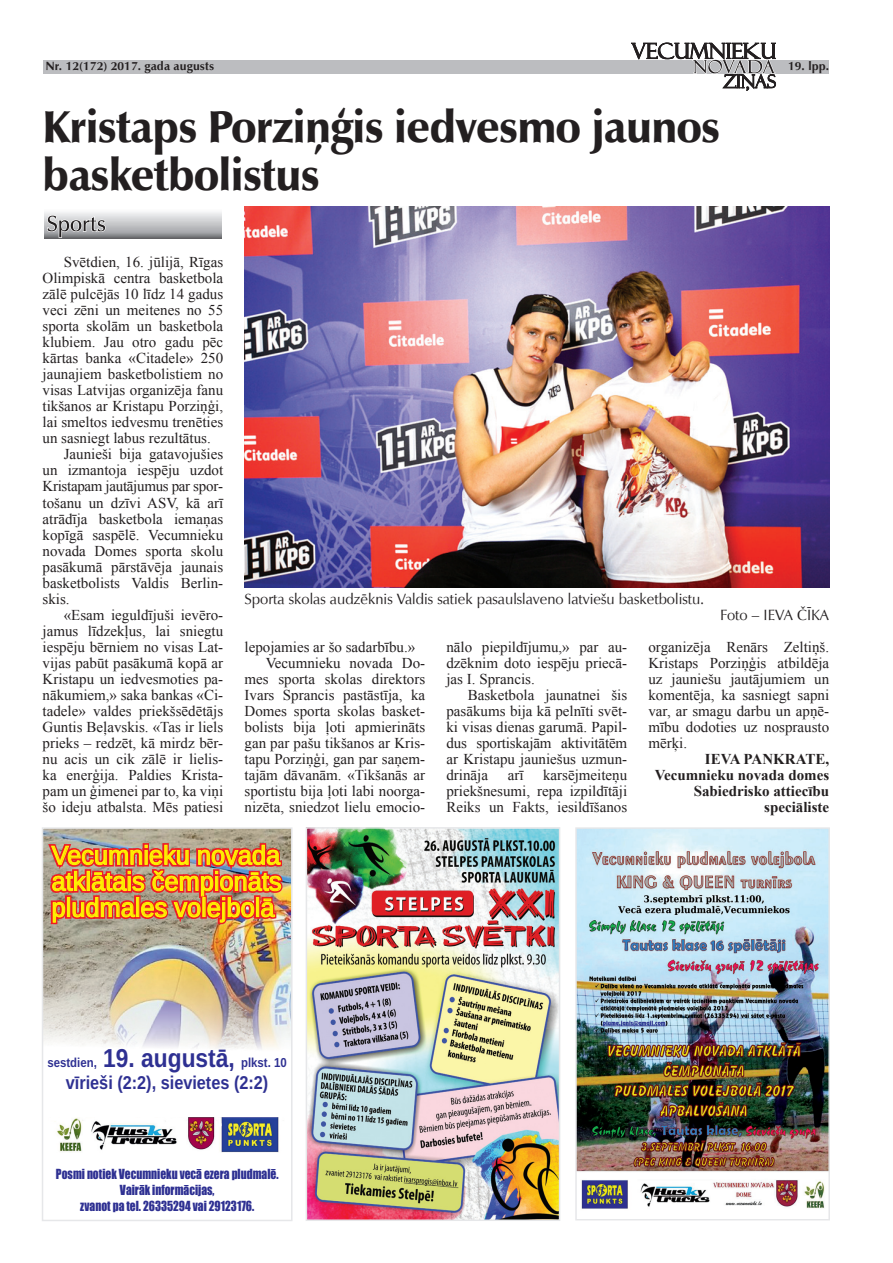
<style>
.page{position:relative;width:893px;height:1263px;background:#fff}
.page>*{position:absolute;margin:0;border:0;box-sizing:border-box;transform-origin:0 0}
.t1{font:900 45px/48px "Zapf Humanist 601 TL";letter-spacing:-.015em;color:#231f20}
.t2{font:26.25px/26.1px "Arimo";color:#fff101;text-align:justify}
.t3{font:700 18.6px "Arimo";color:#2e3092;scale:.88 1}
.t4{font:15px/16px "Times New Roman";color:#231f20;text-align:justify}
.t5{font:15px "Zapf Humanist 601 TL";color:#231f20}
.t6{font:700 15px/16px "Times New Roman";color:#231f20;text-align:right}
.t7{font:15px "Times New Roman";letter-spacing:-.02em;color:#231f20}
.t8{font:12.9px/15.8px "Impact";color:#2e3092;text-align:center;scale:.89 1}
.t9{font:700 12.9px "Arimo";color:#2e3092;scale:.88 1}
.t10{font:700 12px "Zapf Humanist 601 TL";letter-spacing:.01em;color:#231f20}
.s1{font-size:25.95px}
</style>
<div class="page">
<div style="left:44px;top:60px;width:785px;height:13px;background:#bcbdc0"></div>
<svg style="left:631px;top:43px;width:145px;height:48px"></svg>
<hr style="left:44px;top:239px;width:178px;height:1px;background:#5a5a5d">
<hr style="left:44px;top:238px;width:178px;height:1px;background:#656568">
<hr style="left:44px;top:237px;width:178px;height:1px;background:#717275">
<hr style="left:44px;top:236px;width:178px;height:1px;background:#7c7e81">
<hr style="left:44px;top:235px;width:178px;height:1px;background:#87898c">
<hr style="left:44px;top:234px;width:178px;height:1px;background:#939598">
<hr style="left:44px;top:233px;width:178px;height:1px;background:#a0a1a5">
<hr style="left:44px;top:232px;width:178px;height:1px;background:#a8a9ad">
<hr style="left:44px;top:231px;width:178px;height:1px;background:#acadb1">
<hr style="left:44px;top:230px;width:178px;height:1px;background:#b0b1b5">
<hr style="left:44px;top:229px;width:178px;height:1px;background:#b2b3b7">
<hr style="left:44px;top:228px;width:178px;height:1px;background:#b6b7bb">
<hr style="left:44px;top:227px;width:178px;height:1px;background:#babbbe">
<hr style="left:44px;top:226px;width:178px;height:1px;background:#bebfc2">
<hr style="left:44px;top:225px;width:178px;height:1px;background:#c2c3c6">
<hr style="left:44px;top:224px;width:178px;height:1px;background:#c7c8ca">
<hr style="left:44px;top:223px;width:178px;height:1px;background:#c9cacc">
<hr style="left:44px;top:222px;width:178px;height:1px;background:#cdced0">
<hr style="left:44px;top:221px;width:178px;height:1px;background:#d1d2d4">
<hr style="left:44px;top:220px;width:178px;height:1px;background:#d5d6d8">
<hr style="left:44px;top:219px;width:178px;height:1px;background:#d8d9db">
<hr style="left:44px;top:218px;width:178px;height:1px;background:#dcdddf">
<hr style="left:44px;top:217px;width:178px;height:1px;background:#e0e1e3">
<hr style="left:44px;top:216px;width:178px;height:1px;background:#e4e5e7">
<hr style="left:44px;top:215px;width:178px;height:1px;background:#e6e7e9">
<hr style="left:44px;top:214px;width:178px;height:1px;background:#ececee">
<hr style="left:44px;top:213px;width:178px;height:1px;background:#f0f1f2">
<hr style="left:44px;top:212px;width:178px;height:1px;background:#f5f5f6">
<hr style="left:44px;top:211px;width:178px;height:1px;background:#fafafa">
<svg style="left:47px;top:215px;width:59px;height:23px"></svg>
<img style="left:244px;top:207px;width:585px;height:381px">
<img style="left:577px;top:829px;width:251px;height:380px">
<div style="left:575px;top:827px;width:255px;height:393px;border:1px solid #e6e7e9"></div>
<img style="left:309px;top:830px;width:248px;height:388px">
<div style="left:306px;top:827px;width:254px;height:394px;border:2px solid #e6e7e9"></div>
<img style="left:57px;top:1117px;width:222px;height:35px">
<img style="left:45px;top:830px;width:245px;height:219px">
<img style="left:45px;top:841px;width:240px;height:99px">
<div style="left:42px;top:827px;width:251px;height:394px;border:2px solid #e6e7e9"></div>
<p class="t10" style="left:66px;top:58px;width:131px">7(16 ) 2017. gada maijs</p>
<p class="t10" style="left:788px;top:58px;width:43px">19. lpp.</p>
<p class="t10" style="left:46px;top:58px;width:170px">Nr. 12(172) 2017. gada augusts</p>
<p class="t10" style="left:795px;top:58px;width:8px">5</p>
<h1 class="t1" style="left:43px;top:103px;width:679px">Kristaps Porziņģis iedvesmo jaunos basketbolistus</h1>
<p class="t4" style="left:64px;top:253px;width:161px">Svētdien, 16. jūlijā, Rīgas</p>
<p class="t4" style="left:43px;top:269px;width:182px">Olimpiskā centra basketbola</p>
<p class="t4" style="left:43px;top:285px;width:182px">zālē pulcējās 10 līdz 14 gadus</p>
<p class="t4" style="left:43px;top:302px;width:182px">veci zēni un meitenes no 55</p>
<p class="t4" style="left:43px;top:318px;width:182px">sporta skolām un basketbola</p>
<p class="t4" style="left:43px;top:334px;width:182px">klubiem. Jau otro gadu pēc</p>
<p class="t4" style="left:43px;top:350px;width:182px">kārtas banka «Citadele» 250</p>
<p class="t4" style="left:43px;top:366px;width:182px">jaunajiem basketbolistiem no</p>
<p class="t4" style="left:43px;top:382px;width:182px">visas Latvijas organizēja fanu</p>
<p class="t4" style="left:43px;top:398px;width:182px">tikšanos ar Kristapu Porziņģi,</p>
<p class="t4" style="left:43px;top:414px;width:182px">lai smeltos iedvesmu trenēties</p>
<p class="t4" style="left:43px;top:430px;width:170px">un sasniegt labus rezultātus.</p>
<p class="t4" style="left:64px;top:446px;width:161px">Jaunieši bija gatavojušies</p>
<p class="t4" style="left:43px;top:462px;width:182px">un izmantoja iespēju uzdot</p>
<p class="t7" style="left:43px;top:476px;width:182px">Kristapam jautājumus par spor-</p>
<p class="t4" style="left:43px;top:494px;width:182px">tošanu un dzīvi ASV, kā arī</p>
<p class="t4" style="left:43px;top:510px;width:182px">atrādīja basketbola iemaņas</p>
<p class="t4" style="left:43px;top:526px;width:182px">kopīgā saspēlē. Vecumnieku</p>
<p class="t4" style="left:43px;top:542px;width:182px">novada Domes sporta skolu</p>
<p class="t4" style="left:43px;top:558px;width:182px">pasākumā pārstāvēja jaunais</p>
<p class="t4" style="left:43px;top:574px;width:182px">basketbolists Valdis Berlin-</p>
<p class="t4" style="left:43px;top:590px;width:29px">skis.</p>
<p class="t4" style="left:64px;top:606px;width:161px">«Esam ieguldījuši ievēro-</p>
<p class="t4" style="left:43px;top:622px;width:182px">jamus līdzekļus, lai sniegtu</p>
<p class="t4" style="left:43px;top:638px;width:182px">iespēju bērniem no visas Lat-</p>
<p class="t4" style="left:43px;top:654px;width:182px">vijas pabūt pasākumā kopā ar</p>
<p class="t4" style="left:43px;top:670px;width:182px">Kristapu un iedvesmoties pa-</p>
<p class="t4" style="left:43px;top:686px;width:182px">nākumiem,» saka bankas «Ci-</p>
<p class="t4" style="left:43px;top:702px;width:182px">tadele» valdes priekšsēdētājs</p>
<p class="t4" style="left:43px;top:718px;width:182px">Guntis Beļavskis. «Tas ir liels</p>
<p class="t4" style="left:43px;top:734px;width:182px">prieks – redzēt, kā mirdz bēr-</p>
<p class="t4" style="left:43px;top:751px;width:182px">nu acis un cik zālē ir lielis-</p>
<p class="t4" style="left:43px;top:767px;width:182px">ka enerģija. Paldies Krista-</p>
<p class="t4" style="left:43px;top:783px;width:182px">pam un ģimenei par to, ka viņi</p>
<p class="t4" style="left:43px;top:799px;width:182px">šo ideju atbalsta. Mēs patiesi</p>
<p class="t5" style="left:244px;top:589px;width:461px">Sporta skolas audzēknis Valdis satiek pasaulslaveno latviešu basketbolistu.</p>
<p class="t5" style="left:720px;top:605px;width:111px">Foto – IEVA ČĪKA</p>
<p class="t4" style="left:648px;top:638px;width:182px">organizēja Renārs Zeltiņš.<br>Kristaps Porziņģis atbildēja uz jauniešu jautājumiem un komentēja, ka sasniegt sapni var, ar smagu darbu un apņē&shy;mību dodoties uz nosprausto mērķi.</p>
<p class="t6" style="left:655px;top:751px;width:176px">IEVA PANKRATE,<br>Vecumnieku novada domes<br>Sabiedrisko attiecību speciāliste</p>
<p class="t4" style="left:244px;top:638px;width:172px">lepojamies ar šo sadarbību.»</p>
<p class="t4" style="left:266px;top:654px;width:161px">Vecumnieku novada Do-</p>
<p class="t4" style="left:244px;top:670px;width:182px">mes sporta skolas direktors</p>
<p class="t4" style="left:244px;top:686px;width:182px">Ivars Sprancis pastāstīja, ka</p>
<p class="t4" style="left:244px;top:702px;width:182px">Domes sporta skolas basket-</p>
<p class="t4" style="left:244px;top:718px;width:182px">bolists bija ļoti apmierināts</p>
<p class="t4" style="left:244px;top:734px;width:182px">gan par pašu tikšanos ar Kris-</p>
<p class="t4" style="left:244px;top:750px;width:182px">tapu Porziņģi, gan par saņem-</p>
<p class="t4" style="left:244px;top:766px;width:182px">tajām dāvanām. «Tikšanās ar</p>
<p class="t4" style="left:244px;top:782px;width:182px">sportistu bija ļoti labi noorga-</p>
<p class="t4" style="left:244px;top:798px;width:182px">nizēta, sniedzot lielu emocio-</p>
<p class="t4" style="left:446px;top:638px;width:182px">nālo piepildījumu,» par au&shy;dzēknim doto iespēju priecā&shy;jas I. Sprancis.</p>
<p class="t4" style="left:446px;top:686px;width:182px;text-indent:21px">Basketbola jaunatnei šis pasākums bija kā pelnīti svēt&shy;ki visas dienas garumā. Papil&shy;dus sportiskajām aktivitātēm ar Kristapu jauniešus uzmun&shy;drināja</p>
<p class="t4" style="left:446px;top:766px;width:182px;text-indent:97px">karsējmeiteņu priekšnesumi, repa izpildītāji Reiks un Fakts, iesildīšanos</p>
<p class="t4" style="left:508px;top:766px;width:17px">arī</p>
<h2 class="t2" style="left:52px;top:844px;width:231px">Vecumnieku novada atklātais čempionāts pludmales volejbolā</h2>
<p class="t9" style="left:48px;top:1057px;width:273px">sestdien, <span class="s1">19. augustā,</span> plkst. 10</p>
<p class="t3" style="left:66px;top:1075px;width:232px">vīrieši (2:2), sievietes (2:2)</p>
<p class="t8" style="left:56px;top:1167px;width:251px">Posmi notiek Vecumnieku vecā ezera pludmalē.<br>Vairāk informācijas,<br>zvanot pa tel. 26335294 vai 29123176.</p>
</div>
